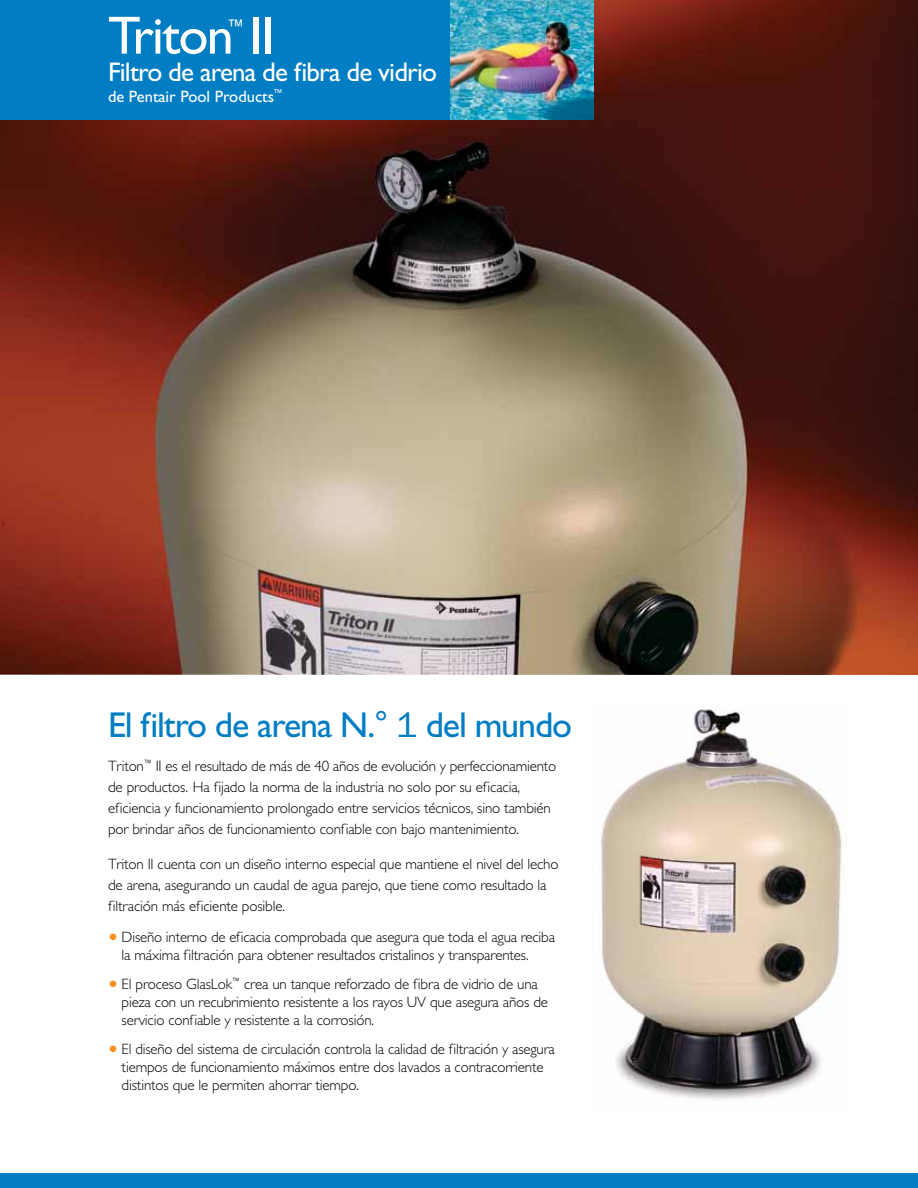
<style>
.page{position:relative;width:918px;height:1188px;background:#fff}
.page>*{position:absolute;margin:0;border:0;box-sizing:border-box;transform-origin:0 0}
.t1{font:54px "Gill Sans Std";letter-spacing:-.03em;color:#fff}
.t2{font:36px "Gill Sans Std";letter-spacing:-.03em;color:#007dc3}
.t3{font:27px "Gill Sans Std";letter-spacing:-.03em;color:#fff}
.t4{font:17.55px "Gill Sans Std";color:#fff}
.t5{font:16.5px "Gill Sans Std";color:#fff}
.t6{font:300 15px/21px "Gill Sans Std";letter-spacing:-.01em;color:#000}
.s1{font-family:"ITC Franklin Gothic Std"}
.s2{font-weight:800;font-size:20.25px;color:#f78f1e}
</style>
<div class="page">
<img style="left:0;top:0;width:918px;height:675px">
<div style="left:0;top:0;width:454px;height:120px;background:#007dc3"></div>
<img style="left:450px;top:0;width:144px;height:120px">
<div style="left:0;top:1174px;width:918px;height:14px;background:#007dc3"></div>
<img style="left:600px;top:709px;width:242px;height:391px">
<h1 class="t1" style="left:108px;top:4px;width:168px">Triton II</h1>
<p class="t4" style="left:227px;top:16px;width:19px">™</p>
<h3 class="t3" style="left:108px;top:56px;width:331px">Filtro de arena de fibra de vidrio</h3>
<p class="t5" style="left:108px;top:87px;width:176px">de Pentair Pool Products<sup>™</sup></p>
<h2 class="t2" style="left:108px;top:704px;width:466px">El filtro de arena N.° <span class="s1">1</span> del mundo</h2>
<p class="t6" style="left:108px;top:756px;width:450px">Triton<sup>™</sup> II es el resultado de más de 40 años de evolución y perfeccionamiento de productos. Ha fijado la norma de la industria no solo por su eficacia, eficiencia y funcionamiento prolongado entre servicios técnicos, sino también por brindar años de funcionamiento confiable con bajo mantenimiento.</p>
<p class="t6" style="left:108px;top:853px;width:452px">Triton II cuenta con un diseño interno especial que mantiene el nivel del lecho de arena, asegurando un caudal de agua parejo, que tiene como resultado la filtración más eficiente posible.</p>
<p class="t6" style="left:122px;top:928px;width:435px;line-height:18px;text-indent:-13px"><span class="s2">•</span> Diseño interno de eficacia comprobada que asegura que toda el agua reciba la máxima filtración para obtener resultados cristalinos y transparentes.</p>
<p class="t6" style="left:122px;top:975px;width:428px;line-height:18px;text-indent:-14px"><span class="s2">•</span> El proceso GlasLok<sup>™</sup> crea un tanque reforzado de fibra de vidrio de una pieza con un recubrimiento resistente a los rayos UV que asegura años de servicio confiable y resistente a la corrosión.</p>
<p class="t6" style="left:122px;top:1040px;width:435px;line-height:18px;text-indent:-14px"><span class="s2">•</span> El diseño del sistema de circulación controla la calidad de filtración y asegura tiempos de funcionamiento máximos entre dos lavados a contracorriente distintos que le permiten ahorrar tiempo.</p>
</div>
